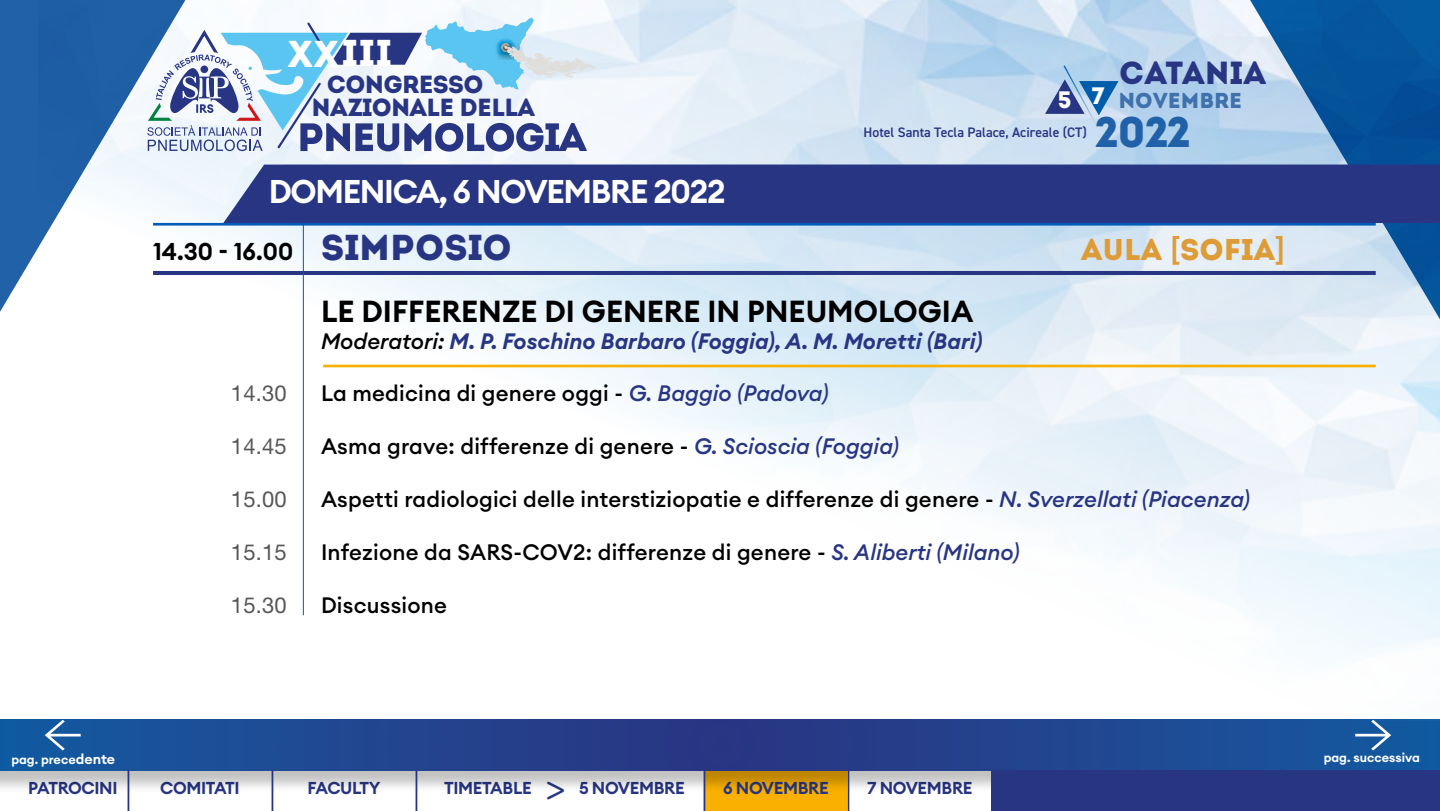
<style>
.page{position:relative;width:1440px;height:811px;background:#fff}
.page>*{position:absolute;margin:0;border:0;box-sizing:border-box;transform-origin:0 0}
.t1{font:42.8px "Intro";color:#2061a7}
.t2{font:37.4px "Intro";letter-spacing:.04em;color:#fff}
.t3{font:35.4px "Gotham Rounded";color:#283583}
.t4{font:600 32.4px "Euclid Circular A";letter-spacing:-.04em;color:#fff}
.t5{font:32px "Intro";color:#283583}
.t6{font:600 30px "Euclid Circular A";color:#000}
.t7{font:30px "Intro";color:#de9c38}
.t8{font:24.8px/23.4px "Intro";letter-spacing:-.03em;color:#283583}
.t9{font:600 24px "Euclid Circular A";color:#000}
.t10{font:500 22px "Euclid Circular A";letter-spacing:.01em;color:#000}
.t11{font:italic 600 22px "Euclid Circular A";color:#283583}
.t12{font:22px "Helvetica Neue LT Std";letter-spacing:.01em;color:#575756}
.t13{font:21.6px "Intro";color:#3f72ac}
.t14{font:600 17px "Euclid Circular A";letter-spacing:-.02em;color:#283583}
.t15{font:600 13.8px "DIN2014";color:#283583}
.t16{font:600 12.6px "Euclid Circular A";color:#fff}
.s1{font-size:23.8px;color:#fff}
.s2{font-family:"Intro";font-weight:400;font-size:36px;color:#283583}
.s3{font-family:"Euclid Circular A";font-weight:600}
.s4{font-weight:500;color:#000}
.s5{font-style:italic;color:#283583}
.s6{font-size:14px}
</style>
<div class="page">
<div style="left:704px;top:768px;width:145px;height:42px;background:#f9b000"></div>
<div style="left:0;top:722px;width:1440px;height:70px;background:#000;opacity:.24"></div>
<svg style="left:0;top:719px;width:1440px;height:51px;background:#1f4690"></svg>
<svg style="left:1355px;top:720px;width:36px;height:30px"></svg>
<svg style="left:45px;top:720px;width:36px;height:30px"></svg>
<hr style="left:128px;top:769px;width:1px;height:41px;background:#283583">
<hr style="left:272px;top:769px;width:1px;height:41px;background:#283583">
<hr style="left:416px;top:769px;width:1px;height:41px;background:#283583">
<hr style="left:704px;top:769px;width:1px;height:41px;background:#283583">
<hr style="left:848px;top:769px;width:1px;height:41px;background:#283583">
<hr style="left:992px;top:769px;width:1px;height:41px;background:#283583">
<hr style="left:1136px;top:769px;width:1px;height:41px;background:#283583">
<hr style="left:1280px;top:769px;width:1px;height:41px;background:#283583">
<img style="left:38px;top:0;width:1402px;height:720px">
<svg style="left:1185px;top:0;width:255px;height:561px"></svg>
<svg style="left:227px;top:17px;width:369px;height:139px"></svg>
<svg style="left:1045px;top:64px;width:74px;height:63px;background:#8daed4"></svg>
<svg style="left:0;top:0;width:227px;height:429px"></svg>
<div style="left:223px;top:164px;width:1217px;height:59px;background:#283583"></div>
<div style="left:992px;top:770px;width:448px;height:40px;background:#283583"></div>
<hr style="left:153px;top:223px;width:1223px;height:2px;background:#005cb9">
<hr style="left:153px;top:271px;width:1223px;height:4px;background:#283583">
<hr style="left:323px;top:364px;width:1053px;height:3px;background:#f9b000">
<hr style="left:303px;top:223px;width:1px;height:392px;background:#005da9">
<h2 class="t2" style="left:288px;top:30px;width:105px">XXIII</h2>
<p class="t8" style="left:312px;top:72px;width:225px;text-indent:15px">CONGRESSO<br>NAZIONALE DELLA</p>
<h3 class="t5" style="left:1119px;top:53px;width:148px">CATANIA</h3>
<p class="t13" style="left:1058px;top:87px;width:186px"><span class="s1">5 </span><sup>7</sup> NOVEMBRE</p>
<h1 class="t1" style="left:1095px;top:106px;width:97px">2022</h1>
<p class="t15" style="left:864px;top:123px;width:225px">Hotel Santa Tecla Palace, Acireale (CT)</p>
<h3 class="t4" style="left:269px;top:171px;width:458px">DOMENICA, 6 NOVEMBRE 2022</h3>
<p class="t9" style="left:153px;top:235px;width:360px">14.30 - 16.00 <span class="s2">SIMPOSIO</span></p>
<h3 class="t7" style="left:1081px;top:231px;width:205px">AULA <span class="s3">[</span>SOFIA<span class="s3">]</span></h3>
<h3 class="t6" style="left:321px;top:292px;width:654px">LE DIFFERENZE DI GENERE IN PNEUMOLOGIA</h3>
<p class="t11" style="left:321px;top:326px;width:663px"><span class="s4">Moderatori:</span> M. P. Foschino Barbaro (Foggia), A. M. Moretti (Bari)</p>
<p class="t12" style="left:231px;top:380px;width:57px">14.30</p>
<p class="t10" style="left:321px;top:379px;width:509px">La medicina di genere oggi - <span class="s5">G. Baggio (Padova)</span></p>
<p class="t12" style="left:231px;top:433px;width:57px">14.45</p>
<p class="t10" style="left:321px;top:432px;width:580px">Asma grave: differenze di genere - <span class="s5">G. Scioscia (Foggia)</span></p>
<p class="t12" style="left:231px;top:486px;width:57px">15.00</p>
<p class="t10" style="left:321px;top:485px;width:931px">Aspetti radiologici delle interstiziopatie e differenze di genere - <span class="s5">N. Sverzellati (Piacenza)</span></p>
<p class="t12" style="left:231px;top:538px;width:57px">15.15</p>
<p class="t10" style="left:321px;top:537px;width:700px">Infezione da SARS-COV2: differenze di genere - <span class="s5">S. Aliberti (Milano)</span></p>
<p class="t12" style="left:231px;top:591px;width:57px">15.30</p>
<p class="t10" style="left:321px;top:590px;width:127px">Discussione</p>
<p class="t16" style="left:11px;top:750px;width:105px">pag. prece<span class="s6">dente</span></p>
<p class="t16" style="left:1324px;top:749px;width:98px">pag. successiva</p>
<h3 class="t3" style="left:544px;top:765px;width:24px">&gt;</h3>
<p class="t14" style="left:28px;top:777px;width:91px">PATROCINI</p>
<p class="t14" style="left:160px;top:777px;width:81px">COMITATI</p>
<p class="t14" style="left:308px;top:777px;width:74px">FACULTY</p>
<p class="t14" style="left:444px;top:777px;width:89px">TIMETABLE</p>
<p class="t14" style="left:579px;top:777px;width:107px">5 NOVEMBRE</p>
<p class="t14" style="left:723px;top:777px;width:107px">6 NOVEMBRE</p>
<p class="t14" style="left:867px;top:777px;width:107px">7 NOVEMBRE</p>
</div>
